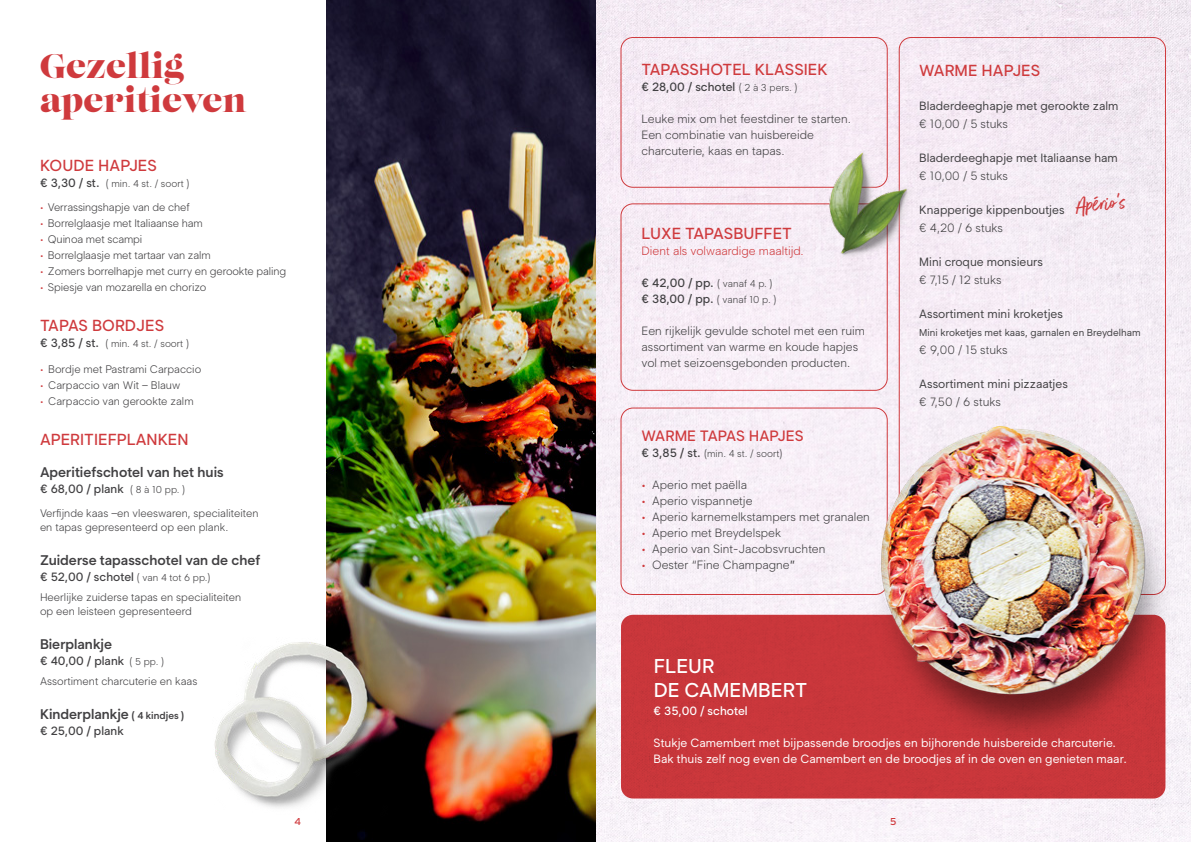
<style>
.page{position:relative;width:1191px;height:842px;background:#fff}
.page>*{position:absolute;margin:0;border:0;box-sizing:border-box;transform-origin:0 0}
.t1{font:34px/34px "Lust";color:#cf3a3d}
.t2{font:25.4px "Better Times";color:#cf3a3d;scale:.95 1}
.t3{font:500 20px/24px "Segment";letter-spacing:.005em;color:#fff}
.t4{font:500 16px "Segment";letter-spacing:.005em;color:#cf3a3d}
.t5{font:500 15px "Segment";letter-spacing:.005em;color:#cf3a3d}
.t6{font:600 14px "Segment";color:#414042}
.t7{font:300 12px/16px "Segment";color:#414042}
.t8{font:12px "Segment";color:#414042}
.t9{font:12px/16px "Segment";color:#fff}
.t10{font:500 12px "Segment";color:#414042}
.t11{font:300 12px "Segment";color:#cf3a3d}
.t12{font:500 12px "Segment";color:#fff}
.t13{font:300 11px/16px "Segment";letter-spacing:-.005em;color:#414042}
.t14{font:300 10px "Segment";color:#414042}
.t15{font:10px "Segment";color:#414042}
.t16{font:10px "Interstate";color:#cf3a3d}
.s1{font-weight:500;font-size:12px}
.s2{font-weight:300;font-size:10px}
.s3{font-size:10px}
.s4{font-weight:400}
</style>
<div class="page">
<img style="left:595px;top:0;width:596px;height:842px">
<img style="left:326px;top:0;width:269px;height:842px">
<img style="left:214px;top:638px;width:173px;height:184px">
<div style="left:620px;top:407px;width:267px;height:188px;border:1px solid #cf3a3d;border-radius:12px"></div>
<div style="left:621px;top:615px;width:544px;height:183px;background:#cf3a3d;border-radius:12px"></div>
<img style="left:852px;top:420px;width:325px;height:400px">
<div style="left:620px;top:37px;width:267px;height:151px;border:1px solid #cf3a3d;border-radius:12px"></div>
<div style="left:620px;top:203px;width:267px;height:188px;border:1px solid #cf3a3d;border-radius:12px"></div>
<img style="left:814px;top:130px;width:125px;height:147px">
<h1 class="t1" style="left:40px;top:51px;width:208px">Gezellig aperitieven</h1>
<h3 class="t4" style="left:40px;top:156px;width:118px">KOUDE HAPJES</h3>
<p class="t14" style="left:40px;top:178px;width:151px"><span class="s1">€ 3,30 / st.</span> ( min. 4 st. / soort )</p>
<p class="t13" style="left:40px;top:199px;width:248px"><sup>.</sup> Verrassingshapje van de chef<br><sup>.</sup> Borrelglaasje met Italiaanse ham<br><sup>.</sup> Quinoa met scampi<br><sup>.</sup> Borrelglaasje met tartaar van zalm<br><sup>.</sup> Zomers borrelhapje met curry en gerookte paling <sup>.</sup> Spiesje van mozarella en chorizo</p>
<h3 class="t4" style="left:40px;top:316px;width:126px">TAPAS BORDJES</h3>
<p class="t14" style="left:40px;top:338px;width:151px"><span class="s1">€ 3,85 / st.</span> ( min. 4 st. / soort )</p>
<p class="t13" style="left:40px;top:361px;width:163px"><sup>.</sup> Bordje met Pastrami Carpaccio <sup>.</sup> Carpaccio van Wit – Blauw<br><sup>.</sup> Carpaccio van gerookte zalm</p>
<h3 class="t4" style="left:40px;top:430px;width:150px">APERITIEFPLANKEN</h3>
<p class="t6" style="left:40px;top:464px;width:185px">Aperitiefschotel van het huis</p>
<p class="t10" style="left:40px;top:482px;width:147px">€ 68,00 / plank <span class="s2">( 8 à 10 pp. )</span></p>
<p class="t13" style="left:40px;top:506px;width:220px;line-height:14px">Verfijnde kaas –en vleeswaren, specialiteiten en tapas gepresenteerd op een plank.</p>
<p class="t6" style="left:40px;top:552px;width:222px">Zuiderse tapasschotel van de chef</p>
<p class="t10" style="left:40px;top:570px;width:172px">€ 52,00 / schotel <span class="s2">( van 4 tot 6 pp.)</span></p>
<p class="t13" style="left:40px;top:590px;width:203px;line-height:14px">Heerlijke zuiderse tapas en specialiteiten op een leisteen gepresenteerd</p>
<p class="t6" style="left:40px;top:636px;width:74px">Bierplankje</p>
<p class="t10" style="left:40px;top:654px;width:126px">€ 40,00 / plank <span class="s2">( 5 pp. )</span></p>
<p class="t13" style="left:40px;top:673px;width:159px">Assortiment charcuterie en kaas</p>
<p class="t6" style="left:40px;top:706px;width:146px">Kinderplankje <span class="s3">( 4 kindjes )</span></p>
<p class="t10" style="left:40px;top:724px;width:85px">€ 25,00 / plank</p>
<h3 class="t4" style="left:641px;top:60px;width:188px">TAPASSHOTEL KLASSIEK</h3>
<p class="t10" style="left:641px;top:80px;width:158px">€ 28,00 / schotel <span class="s2">( 2 à 3 pers. )</span></p>
<p class="t7" style="left:641px;top:111px;width:211px">Leuke mix om het feestdiner te starten.<br>Een combinatie van huisbereide charcuterie, kaas en tapas.</p>
<h3 class="t4" style="left:641px;top:224px;width:152px">LUXE TAPASBUFFET</h3>
<p class="t11" style="left:641px;top:244px;width:164px">Dient als volwaardige maaltijd.</p>
<p class="t10" style="left:641px;top:276px;width:133px">€ 42,00 / pp. <span class="s2">( vanaf 4 p. )</span></p>
<p class="t14" style="left:641px;top:294px;width:137px"><span class="s1">€ 38,00 / pp.</span> ( vanaf 10 p. )</p>
<p class="t7" style="left:641px;top:323px;width:225px">Een rijkelijk gevulde schotel met een ruim assortiment van warme en koude hapjes vol met seizoensgebonden producten.</p>
<h3 class="t5" style="left:641px;top:427px;width:164px">WARME TAPAS HAPJES</h3>
<p class="t14" style="left:641px;top:448px;width:143px"><span class="s1">€ 3,85 / st.</span> (min. 4 st. / soort)</p>
<p class="t7" style="left:641px;top:477px;width:230px"><sup>.</sup> Aperio met paëlla<br><sup>.</sup> Aperio vispannetje<br><sup>.</sup> Aperio karnemelkstampers met granalen <sup>.</sup> Aperio met Breydelspek<br><sup>.</sup> Aperio van Sint-Jacobsvruchten<br><sup>.</sup> Oester “Fine Champagne<span class="s4">”</span></p>
<h3 class="t4" style="left:919px;top:61px;width:122px">WARME HAPJES</h3>
<p class="t8" style="left:919px;top:99px;width:201px">Bladerdeeghapje met gerookte zalm</p>
<p class="t7" style="left:919px;top:116px;width:90px">€ 10,00 / 5 stuks</p>
<p class="t8" style="left:919px;top:151px;width:200px">Bladerdeeghapje met Italiaanse ham</p>
<p class="t7" style="left:919px;top:168px;width:90px">€ 10,00 / 5 stuks</p>
<p class="t8" style="left:919px;top:203px;width:147px">Knapperige kippenboutjes</p>
<p class="t7" style="left:919px;top:220px;width:85px">€ 4,20 / 6 stuks</p>
<p class="t8" style="left:919px;top:255px;width:125px">Mini croque monsieurs</p>
<p class="t7" style="left:919px;top:272px;width:84px">€ 7,15 / 12 stuks</p>
<p class="t8" style="left:919px;top:307px;width:145px">Assortiment mini kroketjes</p>
<p class="t15" style="left:919px;top:327px;width:223px">Mini kroketjes met kaas, garnalen en Breydelham</p>
<p class="t7" style="left:919px;top:342px;width:90px">€ 9,00 / 15 stuks</p>
<p class="t8" style="left:919px;top:377px;width:150px">Assortiment mini pizzaatjes</p>
<p class="t7" style="left:919px;top:394px;width:83px">€ 7,50 / 6 stuks</p>
<h2 class="t2" style="left:1075px;top:191px;width:54px;rotate:-4deg">Apério’s</h2>
<h3 class="t3" style="left:653px;top:654px;width:155px">FLEUR<br>DE CAMEMBERT</h3>
<p class="t12" style="left:653px;top:703px;width:96px">€ 35,00 / schotel</p>
<p class="t9" style="left:653px;top:735px;width:475px">Stukje Camembert met bijpassende broodjes en bijhorende huisbereide charcuterie.<br>Bak thuis zelf nog even de Camembert en de broodjes af in de oven en genieten maar.</p>
<p class="t16" style="left:294px;top:815px;width:8px">4</p>
<p class="t16" style="left:890px;top:815px;width:8px">5</p>
</div>
